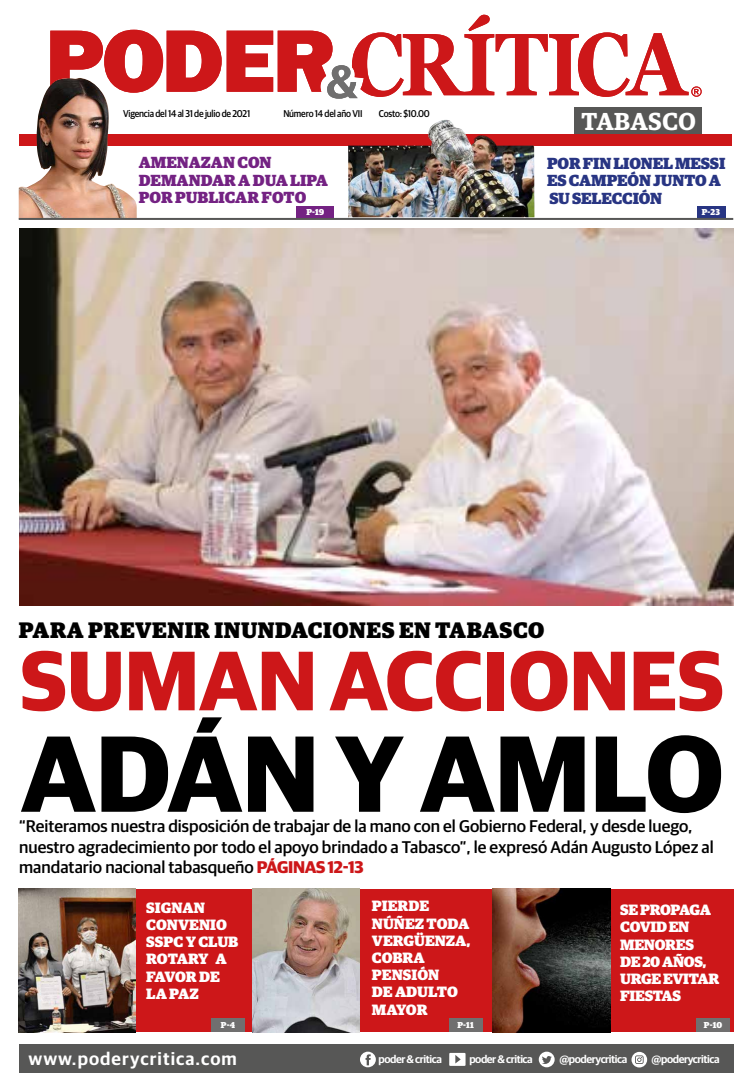
<style>
.page{position:relative;width:752px;height:1083px;background:#fff}
.page>*{position:absolute;margin:0;border:0;box-sizing:border-box;transform-origin:0 0}
.t1{font:700 108.5px "Guardian Sans";color:#000}
.t2{font:700 84.5px "Guardian Sans";color:#cd1719}
.t3{font:600 24.6px "Guardian Egyp";letter-spacing:.015em;color:#fff}
.t4{font:900 22.5px "Guardian Egyp";letter-spacing:.02em;color:#000}
.t5{font:600 18px "Guardian Sans";letter-spacing:.06em;color:#fff}
.t6{font:500 17px/20.4px "Guardian Sans";color:#000}
.t7{font:900 16.1px/17.3px "Guardian Egyp";letter-spacing:-.01em;color:#283583}
.t8{font:900 16.1px/17.3px "Guardian Egyp";color:#742283}
.t9{font:900 15px/17.2px "Guardian Egyp";letter-spacing:-.01em;color:#fff}
.t10{font:600 11px "Guardian Sans";letter-spacing:-.04em;color:#fff}
.t11{font:500 9.9px "Guardian Sans";letter-spacing:-.02em;color:#000;scale:.91 1}
.t12{font:900 8.6px "Guardian Egyp";letter-spacing:.015em;color:#fff}
.s1{font-weight:700;color:#cd1719}
</style>
<div class="page">
<svg style="left:50px;top:15px;width:651px;height:84px"></svg>
<div style="left:79px;top:889px;width:176px;height:142px;background:#cd1719"></div>
<div style="left:316px;top:889px;width:176px;height:142px;background:#cd1719"></div>
<div style="left:556px;top:889px;width:176px;height:142px;background:#cd1719"></div>
<img style="left:19px;top:889px;width:117px;height:143px">
<img style="left:252px;top:889px;width:108px;height:143px">
<img style="left:492px;top:889px;width:118px;height:143px">
<div style="left:574px;top:107px;width:127px;height:28px;background:#575756"></div>
<div style="left:19px;top:1044px;width:713px;height:29px;background:#575756"></div>
<svg style="left:449px;top:1053px;width:16px;height:13px"></svg>
<svg style="left:631px;top:1052px;width:15px;height:15px"></svg>
<svg style="left:538px;top:1052px;width:16px;height:15px"></svg>
<svg style="left:360px;top:1052px;width:15px;height:15px"></svg>
<img style="left:20px;top:228px;width:712px;height:377px">
<div style="left:19px;top:135px;width:712px;height:11px;background:#cd1719"></div>
<div style="left:295px;top:207px;width:38px;height:11px;background:#742283"></div>
<div style="left:696px;top:207px;width:29px;height:11px;background:#283583"></div>
<img style="left:348px;top:146px;width:186px;height:71px">
<img style="left:427px;top:120px;width:70px;height:41px">
<img style="left:19px;top:78px;width:118px;height:140px">
<div style="left:211px;top:1018px;width:34px;height:14px;background:#706f6f"></div>
<div style="left:449px;top:1018px;width:33px;height:14px;background:#706f6f"></div>
<div style="left:696px;top:1018px;width:33px;height:14px;background:#706f6f"></div>
<hr style="left:19px;top:218px;width:713px;height:2px;background:#575756">
<p class="t11" style="left:123px;top:107px;width:141px">Vigencia del 14 al 31 de julio de 2021</p>
<p class="t11" style="left:283px;top:107px;width:88px">Número 14 del año VII</p>
<p class="t11" style="left:378px;top:107px;width:58px">Costo: $10.00</p>
<h3 class="t3" style="left:581px;top:103px;width:116px">TABASCO</h3>
<p class="t8" style="left:139px;top:152px;width:191px">AMENAZAN CON<br>DEMANDAR A DUA LIPA<br>POR PUBLICAR FOTO</p>
<p class="t7" style="left:547px;top:153px;width:180px">POR FIN LIONEL MESSI<br>ES CAMPEÓN JUNTO A<br>SU SELECCIÓN</p>
<p class="t12" style="left:306px;top:205px;width:20px">P-19</p>
<p class="t12" style="left:701px;top:205px;width:20px">P-23</p>
<h3 class="t4" style="left:19px;top:613px;width:526px">PARA PREVENIR INUNDACIONES EN TABASCO</h3>
<h2 class="t2" style="left:21px;top:618px;width:704px">SUMAN ACCIONES</h2>
<h1 class="t1" style="left:21px;top:693px;width:704px">ADÁN Y AMLO</h1>
<p class="t6" style="left:19px;top:815px;width:695px">“Reiteramos nuestra disposición de trabajar de la mano con el Gobierno Federal, y desde luego, nuestro agradecimiento por todo el apoyo brindado a Tabasco”, le expresó Adán Augusto López al mandatario nacional tabasqueño <span class="s1">PÁGINAS 12-13</span></p>
<p class="t9" style="left:146px;top:897px;width:94px">SIGNAN<br>CONVENIO<br>SSPC Y CLUB<br>ROTARY A<br>FAVOR DE<br>LA PAZ</p>
<p class="t9" style="left:371px;top:896px;width:100px">PIERDE<br>NÚÑEZ TODA<br>VERGÜENZA,<br>COBRA<br>PENSIÓN<br>DE ADULTO<br>MAYOR</p>
<p class="t9" style="left:620px;top:899px;width:101px">SE PROPAGA<br>COVID EN<br>MENORES<br>DE 20 AÑOS,<br>URGE EVITAR<br>FIESTAS</p>
<p class="t12" style="left:221px;top:1018px;width:16px">P-4</p>
<p class="t12" style="left:457px;top:1018px;width:18px">P-11</p>
<p class="t12" style="left:703px;top:1018px;width:20px">P-10</p>
<p class="t5" style="left:28px;top:1045px;width:210px">www.poderycritica.com</p>
<p class="t10" style="left:378px;top:1051px;width:65px">poder &amp; critica</p>
<p class="t10" style="left:469px;top:1051px;width:65px">poder &amp; critica</p>
<p class="t10" style="left:559px;top:1051px;width:69px">@poderycritica</p>
<p class="t10" style="left:651px;top:1051px;width:69px">@poderycritica</p>
</div>
